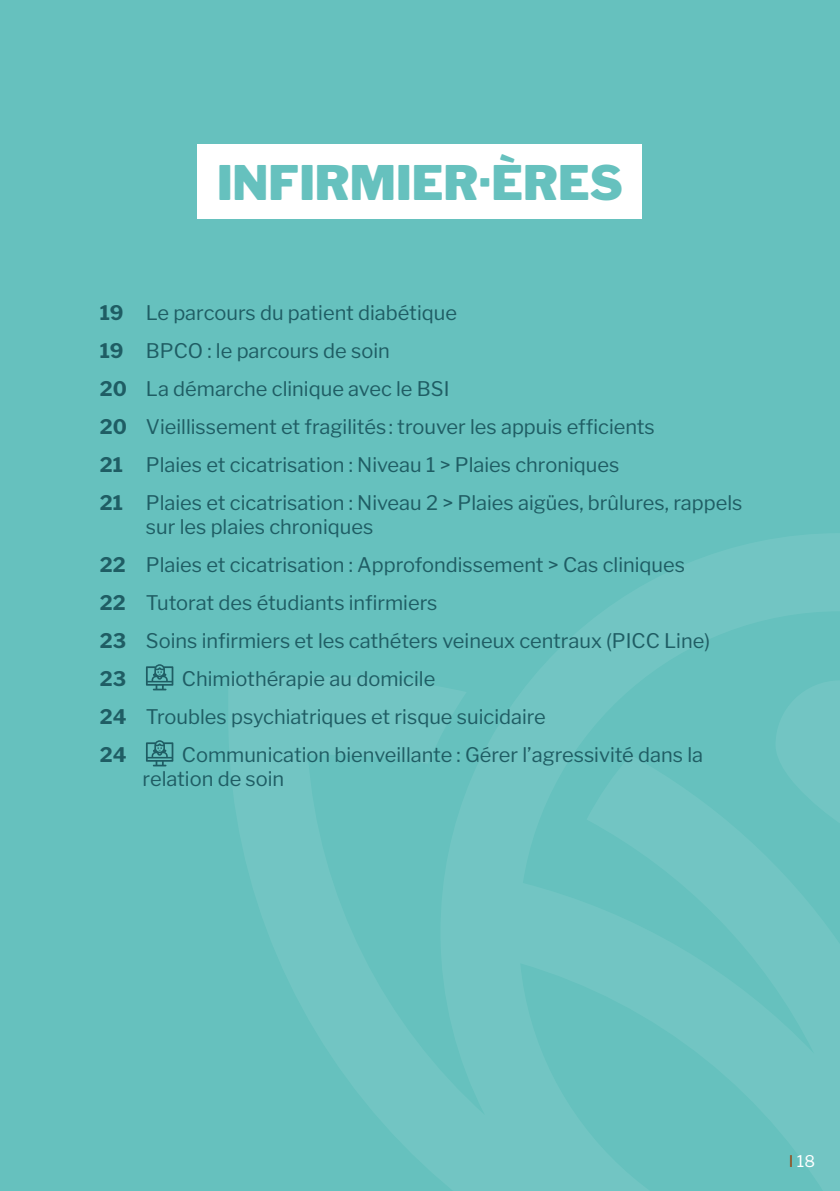
<style>
.page{position:relative;width:840px;height:1191px;background:#fff}
.page>*{position:absolute;margin:0;border:0;box-sizing:border-box;transform-origin:0 0}
.t1{font:900 47.2px "Libre Franklin";color:#66c1be}
.t2{font:20px/38px "Libre Franklin";color:#1f5d64}
.t3{font:16px "Libre Franklin";color:#fff}
.s1{font-weight:700}
.s2{color:#964713}
</style>
<div class="page">
<div style="left:0;top:0;width:839px;height:1191px;background:#66c1be"></div>
<svg style="left:229px;top:534px;width:610px;height:657px"></svg>
<div style="left:198px;top:145px;width:443px;height:74px;background:#fff"></div>
<svg style="left:146px;top:664px;width:27px;height:26px"></svg>
<svg style="left:146px;top:740px;width:27px;height:26px"></svg>
<h1 class="t1" style="left:217px;top:146px;width:407px">INFIRMIER·ÈRES</h1>
<p class="t2" style="left:100px;top:292px;width:643px"><span class="s1">19</span> Le parcours du patient diabétique<br><span class="s1">19</span> BPCO : le parcours de soin<br><span class="s1">20</span> La démarche clinique avec le BSI<br><span class="s1">20</span> Vieillissement et fragilités: trouver les appuis efficients<br><span class="s1">21</span> Plaies et cicatrisation : Niveau 1 &gt; Plaies chroniques<br><span class="s1">21</span> Plaies et cicatrisation : Niveau 2 &gt; Plaies aigües, brûlures, rappels</p>
<p class="t2" style="left:100px;top:506px;width:611px;text-indent:46px">sur les plaies chroniques<br><span class="s1">22</span> Plaies et cicatrisation : Approfondissement &gt; Cas cliniques <span class="s1">22</span> Tutorat des étudiants infirmiers<br><span class="s1">23</span> Soins infirmiers et les cathéters veineux centraux (PICC Line)<br><span class="s1">23</span></p>
<p class="t2" style="left:100px;top:658px;width:447px;text-indent:82px">Chimiothérapie au domicile<br><span class="s1">24</span> Troubles psychiatriques et risque suicidaire<br><span class="s1">24</span></p>
<p class="t2" style="left:142px;top:741px;width:561px;line-height:24px;text-indent:39px">Communication bienveillante : Gérer l’agressivité dans la relation de soin</p>
<p class="t3" style="left:788px;top:1148px;width:28px"><span class="s2">I</span> 18</p>
</div>
